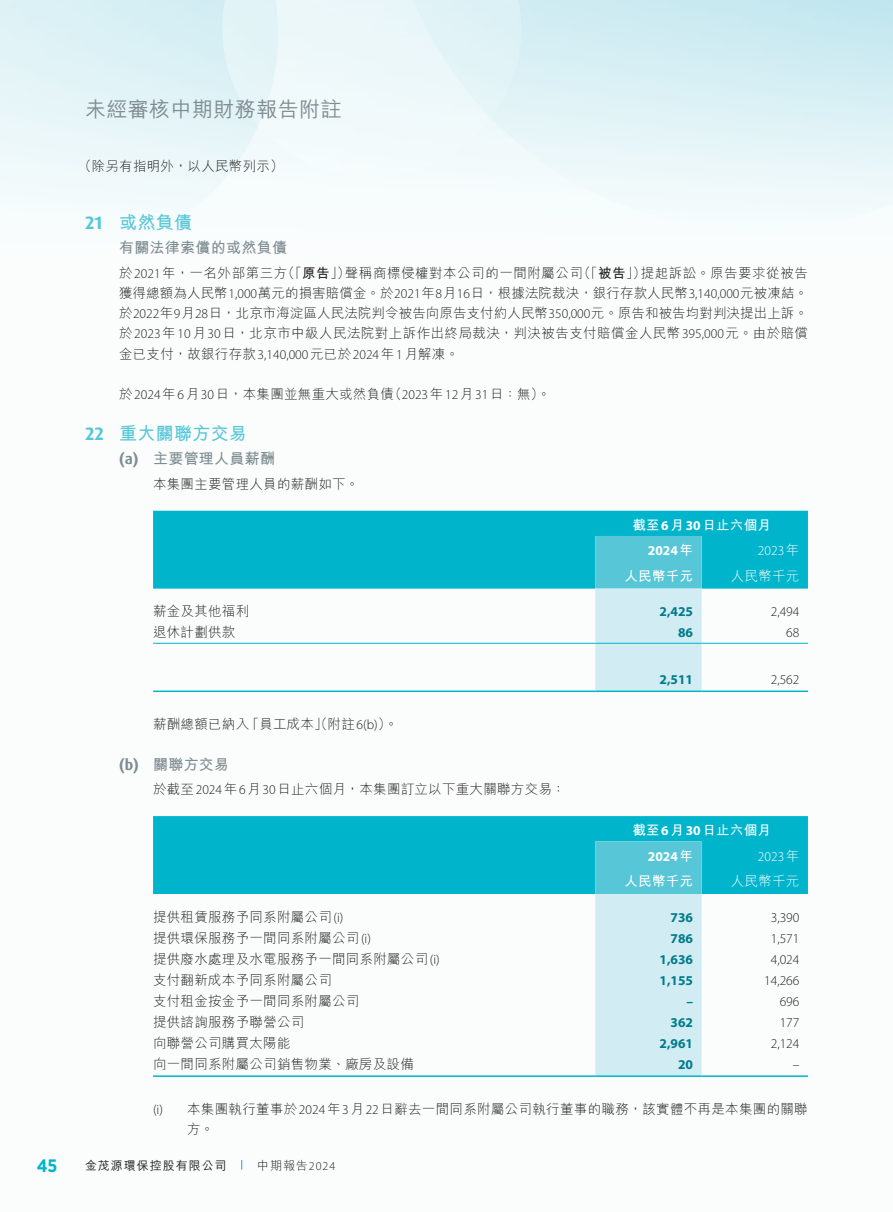
<style>
.page{position:relative;width:893px;height:1212px;background:#fff}
.page>*{position:absolute;margin:0;border:0;box-sizing:border-box;transform-origin:0 0}
.t1{font:500 21px "M Hei HK";letter-spacing:.02em;color:#7f8d92}
._01_H1{font:700 18px "M Hei HK";letter-spacing:.02em;color:#57c7d8}
._01_H1-2{font:700 18px "Dax Pro";color:#57c7d8}
.t2{font:700 18px "Gotham Narrow";color:#00b5cb}
._02_H2{font:700 15px "M Hei HK";letter-spacing:.02em;color:#7f8d92}
._02_H2-2{font:700 15px "Dax Pro";color:#7f8d92}
._00_txt{font:300 13.5px/20.2px "M Hei HK";letter-spacing:.02em;color:#231f20}
._50_Table_txt{font:300 13.5px "M Hei HK";letter-spacing:.02em;color:#231f20}
._50_Table_txt-2{font:300 13.5px "Myriad Pro";color:#231f20}
._50_Table_txt-3{font:700 13.5px "Myriad Pro";color:#007b8b}
._50_Table_txt-4{font:700 13.5px "M Hei HK";letter-spacing:.02em;color:#fff}
._00_txt-2{font:300 13.5px "M Hei HK";letter-spacing:.04em;color:#231f20}
._50_Table_txt-5{font:300 13.5px "Myriad Pro";color:#fff}
._50_Table_txt-6{font:700 13.5px "Myriad Pro";color:#fff}
._50_Table_txt-7{font:300 13.5px "M Hei HK";letter-spacing:.02em;color:#fff}
._00_txt-3{font:300 13.5px "Myriad Pro";color:#231f20}
.t3{font:500 12px "M Hei HK";letter-spacing:.08em;color:#231f20}
.t4{font:300 12px "M Hei HK";color:#231f20}
.s1{font-weight:700}
.s2{font-family:"Myriad Pro"}
.s3{font-family:"M Hei HK"}
</style>
<div class="page">
<div style="left:153px;top:511px;width:655px;height:78px;background:#00b5cb"></div>
<svg style="left:595px;top:536px;width:107px;height:154px"></svg>
<hr style="left:153px;top:643px;width:442px;height:1px;background:#00b5cb">
<hr style="left:595px;top:643px;width:107px;height:1px;background:#00b5cb">
<hr style="left:702px;top:643px;width:106px;height:1px;background:#00b5cb">
<hr style="left:153px;top:690px;width:442px;height:2px;background:#00b5cb">
<hr style="left:595px;top:690px;width:107px;height:2px;background:#00b5cb">
<hr style="left:702px;top:690px;width:106px;height:2px;background:#00b5cb">
<div style="left:153px;top:816px;width:655px;height:78px;background:#00b5cb"></div>
<svg style="left:595px;top:841px;width:107px;height:234px"></svg>
<hr style="left:153px;top:1075px;width:442px;height:2px;background:#00b5cb">
<hr style="left:595px;top:1075px;width:107px;height:2px;background:#00b5cb">
<hr style="left:702px;top:1075px;width:106px;height:2px;background:#00b5cb">
<h2 class="t2" style="left:37px;top:1154px;width:22px">45</h2>
<h1 class="t1" style="left:85px;top:94px;width:258px">未經審核中期財務報告附註</h1>
<p class="_00_txt" style="left:78px;top:156px;width:207px">（除另有指明外，以人民幣列示(</p>
<p class="_01_H1-2" style="left:85px;top:211px;width:19px">21</p>
<p class="_01_H1-2" style="left:85px;top:422px;width:20px">22</p>
<p class="_01_H1" style="left:119px;top:209px;width:75px">或然負債</p>
<p class="_02_H2" style="left:119px;top:237px;width:170px">有關法律索償的或然負債</p>
<p class="_00_txt-2" style="left:345px;top:266px;width:240px">聲稱商標侵權對本公司的一間附屬公司</p>
<p class="_00_txt" style="left:282px;top:262px;width:70px">（「<span class="s1">原告</span>」）</p>
<p class="_00_txt" style="left:577px;top:262px;width:70px">（「<span class="s1">被告</span>」）</p>
<p class="_00_txt" style="left:119px;top:262px;width:690px">於<span class="s2">2021</span>年，一名外部第三方<br>獲得總額為人民幣<span class="s2">1,000</span>萬元的損害賠償金。於<span class="s2">2021</span>年月<span class="s2">8 16</span>日，根據法院裁決，銀行存款人民幣<span class="s2">3,140,000</span>元被凍結。於<span class="s2">2022</span>年月<span class="s2">9 28</span>日，北京市海淀區人民法院判令被告向原告支付約人民幣<span class="s2">350,000</span>元。原告和被告均對判決提出上訴。於<span class="s2">2023</span>年<span class="s2">10</span>月<span class="s2">30</span>日，北京市中級人民法院對上訴作出終局裁決，判決被告支付賠償金人民幣<span class="s2">395,000</span>元。由於賠償金已支付，故銀行存款<span class="s2">3,140,000</span>元已於<span class="s2">2024</span>年<span class="s2">1</span>月解凍。</p>
<p class="_00_txt" style="left:388px;top:384px;width:164px">（<span class="s2">2023</span>年<span class="s2">12</span>月<span class="s2">31</span>日：無。(</p>
<p class="_00_txt-2" style="left:641px;top:266px;width:169px">提起訴訟。原告要求從被告</p>
<p class="_00_txt" style="left:119px;top:384px;width:276px">於<span class="s2">2024</span>年<span class="s2">6</span>月<span class="s2">30</span>日，本集團並無重大或然負債</p>
<p class="_01_H1" style="left:119px;top:420px;width:130px">重大關聯方交易</p>
<p class="_02_H2-2" style="left:119px;top:449px;width:21px">)a(</p>
<p class="_02_H2-2" style="left:119px;top:755px;width:21px">)b(</p>
<p class="_02_H2" style="left:153px;top:448px;width:124px">主要管理人員薪酬</p>
<p class="_00_txt" style="left:153px;top:473px;width:208px">本集團主要管理人員的薪酬如下。</p>
<p class="_50_Table_txt" style="left:153px;top:604px;width:98px">薪金及其他福利</p>
<p class="_50_Table_txt" style="left:153px;top:625px;width:84px">退休計劃供款</p>
<p class="_00_txt" style="left:246px;top:714px;width:154px">「員工成本」（附註 。(<span class="s2">(b(6</span></p>
<p class="_00_txt" style="left:153px;top:714px;width:98px">薪酬總額已納入</p>
<p class="_02_H2" style="left:153px;top:753px;width:78px">關聯方交易</p>
<p class="_00_txt" style="left:153px;top:779px;width:414px">於截至<span class="s2">2024</span>年<span class="s2">6</span>月<span class="s2">30</span>日止六個月，本集團訂立以下重大關聯方交易：</p>
<p class="_50_Table_txt" style="left:153px;top:910px;width:192px">提供租賃服務予同系附屬公司 <span class="s2">(i(</span></p>
<p class="_50_Table_txt" style="left:153px;top:931px;width:219px">提供環保服務予一間同系附屬公司 <span class="s2">(i(</span></p>
<p class="_50_Table_txt" style="left:153px;top:952px;width:288px">提供廢水處理及水電服務予一間同系附屬公司 <span class="s2">(i(</span></p>
<p class="_50_Table_txt" style="left:153px;top:973px;width:180px">支付翻新成本予同系附屬公司</p>
<p class="_50_Table_txt" style="left:153px;top:994px;width:208px">支付租金按金予一間同系附屬公司</p>
<p class="_50_Table_txt" style="left:153px;top:1015px;width:153px">提供諮詢服務予聯營公司</p>
<p class="_50_Table_txt" style="left:153px;top:1036px;width:139px">向聯營公司購買太陽能</p>
<p class="_50_Table_txt-4" style="left:632px;top:515px;width:140px">截至<span class="s2">6</span>月<span class="s2">30</span>日止六個月</p>
<p class="_50_Table_txt-5" style="left:758px;top:543px;width:43px">2023 <span class="s3">年</span></p>
<p class="_50_Table_txt-6" style="left:648px;top:542px;width:47px">2024<span class="s3">年</span></p>
<p class="_50_Table_txt-4" style="left:624px;top:566px;width:70px">人民幣千元</p>
<p class="_50_Table_txt-7" style="left:731px;top:569px;width:70px">人民幣千元</p>
<p class="_50_Table_txt-3" style="left:660px;top:603px;width:35px">2,425</p>
<p class="_50_Table_txt-2" style="left:771px;top:604px;width:30px">2,494</p>
<p class="_50_Table_txt-3" style="left:678px;top:624px;width:16px">86</p>
<p class="_50_Table_txt-2" style="left:786px;top:625px;width:15px">68</p>
<p class="_50_Table_txt-3" style="left:660px;top:670px;width:35px">2,511</p>
<p class="_50_Table_txt-2" style="left:771px;top:671px;width:30px">2,562</p>
<p class="_50_Table_txt-4" style="left:632px;top:820px;width:140px">截至<span class="s2">6</span>月<span class="s2">30</span>日止六個月</p>
<p class="_50_Table_txt-5" style="left:758px;top:848px;width:43px">2023 <span class="s3">年</span></p>
<p class="_50_Table_txt-6" style="left:648px;top:847px;width:47px">2024<span class="s3">年</span></p>
<p class="_50_Table_txt-4" style="left:624px;top:871px;width:70px">人民幣千元</p>
<p class="_50_Table_txt-7" style="left:731px;top:874px;width:70px">人民幣千元</p>
<p class="_50_Table_txt-3" style="left:671px;top:908px;width:24px">736</p>
<p class="_50_Table_txt-2" style="left:771px;top:909px;width:30px">3,390</p>
<p class="_50_Table_txt-3" style="left:671px;top:929px;width:24px">786</p>
<p class="_50_Table_txt-2" style="left:771px;top:930px;width:30px">1,571</p>
<p class="_50_Table_txt-3" style="left:660px;top:950px;width:35px">1,636</p>
<p class="_50_Table_txt-2" style="left:771px;top:951px;width:30px">4,024</p>
<p class="_50_Table_txt-3" style="left:660px;top:971px;width:35px">1,155</p>
<p class="_50_Table_txt-2" style="left:764px;top:972px;width:37px">14,266</p>
<p class="_50_Table_txt-3" style="left:686px;top:992px;width:8px">–</p>
<p class="_50_Table_txt-2" style="left:780px;top:993px;width:21px">696</p>
<p class="_50_Table_txt-3" style="left:671px;top:1013px;width:24px">362</p>
<p class="_50_Table_txt-2" style="left:780px;top:1014px;width:21px">177</p>
<p class="_50_Table_txt-3" style="left:660px;top:1034px;width:35px">2,961</p>
<p class="_50_Table_txt-2" style="left:771px;top:1035px;width:30px">2,124</p>
<p class="_50_Table_txt" style="left:153px;top:1057px;width:262px">向一間同系附屬公司銷售物業、廠房及設備</p>
<p class="_00_txt" style="left:187px;top:1099px;width:622px">本集團執行董事於<span class="s2">2024</span>年<span class="s2">3</span>月<span class="s2">22</span>日辭去一間同系附屬公司執行董事的職務，該實體不再是本集團的關聯</p>
<p class="_50_Table_txt-3" style="left:678px;top:1055px;width:16px">20</p>
<p class="_50_Table_txt-2" style="left:793px;top:1056px;width:8px">–</p>
<p class="_00_txt-3" style="left:153px;top:1101px;width:11px">)i(</p>
<p class="_00_txt" style="left:187px;top:1119px;width:28px">方。</p>
<p class="t3" style="left:85px;top:1156px;width:143px">金茂源環保控股有限公司</p>
<p class="t4" style="left:257px;top:1159px;width:80px">中期報告<span class="s2">2024</span></p>
</div>
